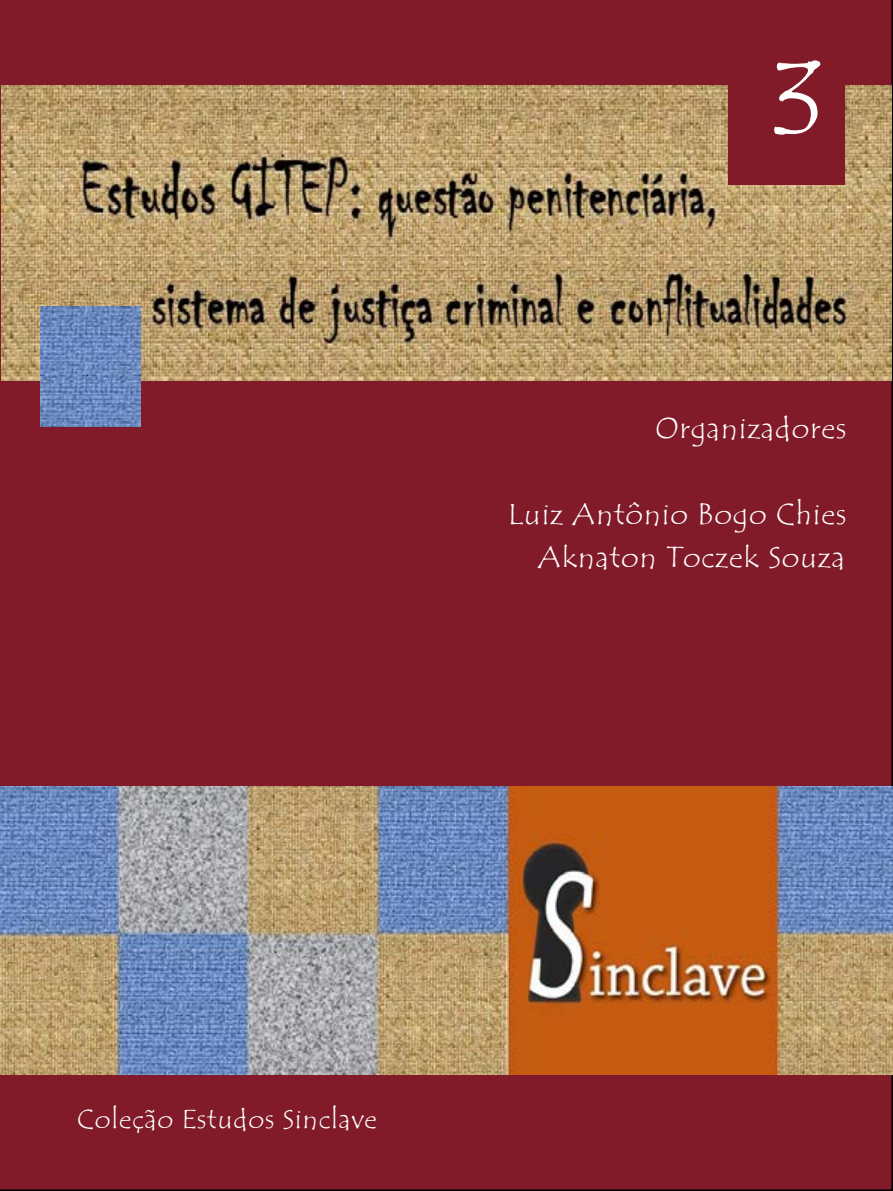
<style>
.page{position:relative;width:893px;height:1191px;background:#821b29}
.page>*{position:absolute;margin:0;border:0;box-sizing:border-box;transform-origin:0 0}
.t1{font:108px "Tempus Sans ITC";color:#fff}
.t2{font:30px/43px "Tempus Sans ITC";letter-spacing:.03em;color:#fff;text-align:right}
.t3{font:27px "Tempus Sans ITC";letter-spacing:.03em;color:#fff}
</style>
<div class="page">
<img style="left:0;top:787px;width:893px;height:287px">
<div style="left:35px;top:1104px;width:366px;height:58px;background:#821b29"></div>
<div style="left:371px;top:411px;width:476px;height:260px;background:#821b29"></div>
<img style="left:1px;top:85px;width:891px;height:296px">
<img style="left:40px;top:306px;width:100px;height:121px">
<div style="left:729px;top:39px;width:116px;height:146px;background:#821b29"></div>
<h1 class="t1" style="left:771px;top:30px;width:54px">3</h1>
<p class="t2" style="left:655px;top:407px;width:192px">Organizadores</p>
<p class="t2" style="left:508px;top:493px;width:340px">Luiz Antônio Bogo Chies<br>Aknaton Toczek Souza</p>
<p class="t3" style="left:77px;top:1102px;width:301px">Coleção Estudos Sinclave</p>
</div>
